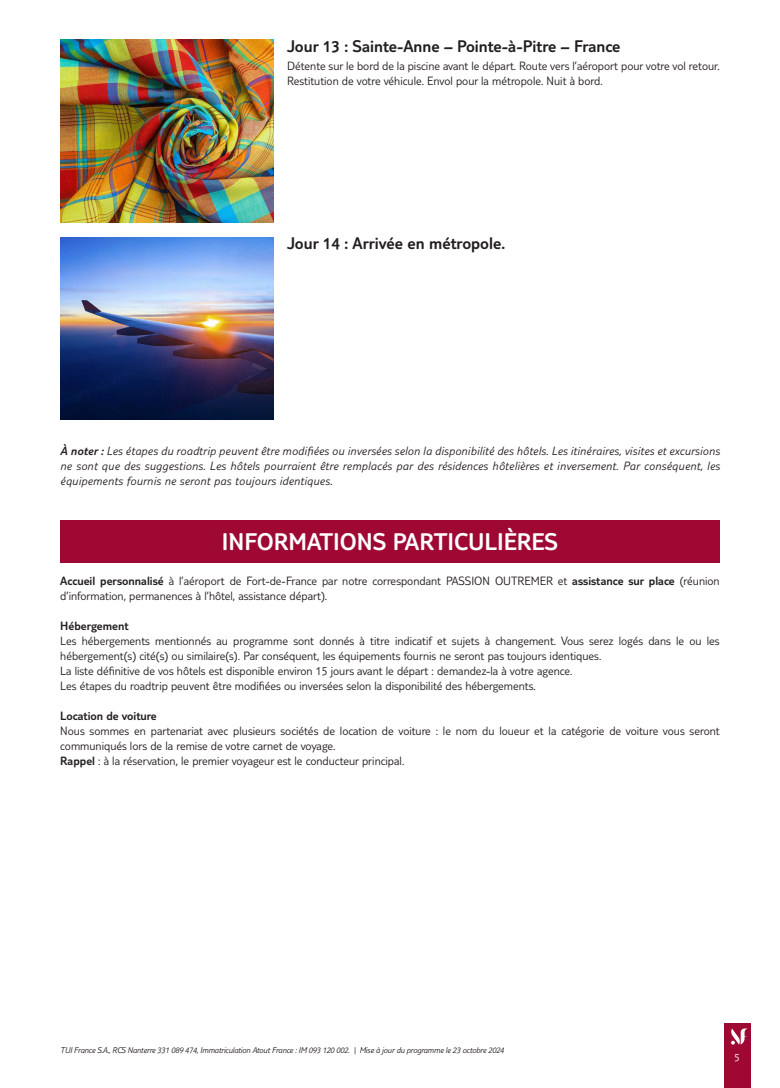
<style>
.page{position:relative;width:780px;height:1088px;background:#fff}
.page>*{position:absolute;margin:0;border:0;box-sizing:border-box;transform-origin:0 0}
.t1{font:300 25px "TUI Type";color:#fff}
.t2{font:300 17.5px "TUI Type";color:#231f20}
.t3{font:300 12.5px/15px "TUI Type";color:#231f20}
.t4{font:italic 300 12.5px/15px "TUI Type";letter-spacing:.02em;color:#231f20;text-align:justify}
.t5{font:300 12.5px "TUI Type";color:#231f20}
.t6{font:300 11.25px "TUI Type";color:#fff}
.t7{font:italic 300 8.75px "TUI Type";letter-spacing:-.02em;color:#231f20}
.s1{font-style:inherit}
</style>
<div class="page">
<div style="left:724px;top:1023px;width:26px;height:65px;background:#9e0832"></div>
<svg style="left:731px;top:1028px;width:17px;height:16px"></svg>
<img style="left:60px;top:40px;width:213px;height:182px">
<img style="left:60px;top:238px;width:213px;height:182px">
<div style="left:60px;top:520px;width:659px;height:42px;background:#9e0832"></div>
<h2 class="t2" style="left:287px;top:36px;width:335px">Jour 13 : Sainte-Anne – Pointe-à-Pitre – France</h2>
<p class="t3" style="left:287px;top:58px;width:434px">Détente sur le bord de la piscine avant le départ. Route vers l’aéroport pour votre vol retour.<br>Restitution de votre véhicule. Envol pour la métropole. Nuit à bord.</p>
<h2 class="t2" style="left:287px;top:234px;width:219px">Jour 14 : Arrivée en métropole.</h2>
<p class="t4" style="left:60px;top:443px;width:661px"><span class="s1">À noter :</span> Les étapes du roadtrip peuvent être modifiées ou inversées selon la disponibilité des hôtels. Les itinéraires, visites et excursions ne sont que des suggestions. Les hôtels pourraient être remplacés par des résidences hôtelières et inversement. Par conséquent, les équipements fournis ne seront pas toujours identiques.</p>
<h1 class="t1" style="left:222px;top:527px;width:337px">INFORMATIONS PARTICULIÈRES</h1>
<p class="t3" style="left:60px;top:573px;width:661px"><span class="s1">Accueil personnalisé</span> à l’aéroport de Fort-de-France par notre correspondant PASSION OUTREMER et <span class="s1">assistance sur place</span> (réunion d’information, permanences à l’hôtel, assistance départ).</p>
<p class="t5" style="left:60px;top:618px;width:70px">Hébergement</p>
<p class="t3" style="left:60px;top:633px;width:661px">Les hébergements mentionnés au programme sont donnés à titre indicatif et sujets à changement. Vous serez logés dans le ou les hébergement(s) cité(s) ou similaire(s). Par conséquent, les équipements fournis ne seront pas toujours identiques.<br>La liste définitive de vos hôtels est disponible environ 15 jours avant le départ : demandez-la à votre agence.<br>Les étapes du roadtrip peuvent être modifiées ou inversées selon la disponibilité des hébergements.</p>
<p class="t5" style="left:60px;top:708px;width:98px">Location de voiture</p>
<p class="t3" style="left:60px;top:723px;width:661px">Nous sommes en partenariat avec plusieurs sociétés de location de voiture : le nom du loueur et la catégorie de voiture vous seront communiqués lors de la remise de votre carnet de voyage.<br><span class="s1">Rappel</span> : à la réservation, le premier voyageur est le conducteur principal.</p>
<p class="t7" style="left:60px;top:1045px;width:445px">TUI France S.A., RCS Nanterre 331 089 474, Immatriculation Atout France : IM 093 120 002. | Mise à jour du programme le 23 octobre 2024</p>
<p class="t6" style="left:734px;top:1050px;width:7px">5</p>
</div>
